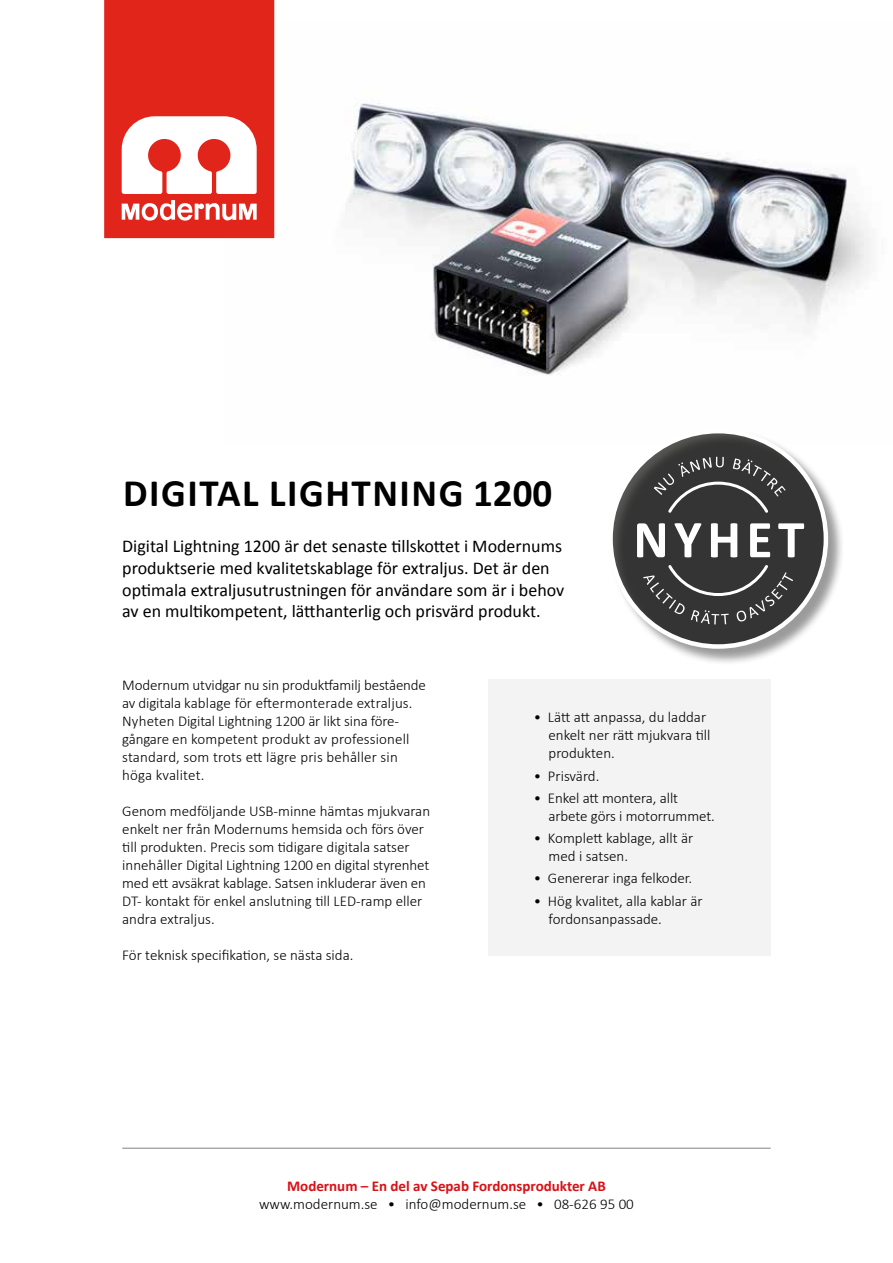
<style>
.page{position:relative;width:893px;height:1263px;background:#fff}
.page>*{position:absolute;margin:0;border:0;box-sizing:border-box;transform-origin:0 0}
.t1{font:700 39px "Calibri";letter-spacing:.04em;color:#000}
.t2{font:18px/21.6px "Calibri";color:#000}
.t3{font:300 15px/18px "Calibri";color:#000}
.t4{font:700 15px "Calibri";color:#d91016}
</style>
<div class="page">
<img style="left:224px;top:22px;width:647px;height:353px">
<div style="left:488px;top:679px;width:283px;height:276px;background:#f3f3f3"></div>
<svg style="left:104px;top:0;width:170px;height:238px"></svg>
<hr style="left:122px;top:1148px;width:649px;height:1px;background:#000">
<div style="left:609px;top:430px;width:236px;height:236px;background:#000;opacity:.4"></div>
<svg style="left:609px;top:430px;width:219px;height:219px"></svg>
<svg style="left:637px;top:523px;width:28px;height:34px"></svg>
<svg style="left:674px;top:523px;width:27px;height:34px"></svg>
<svg style="left:711px;top:523px;width:26px;height:34px"></svg>
<svg style="left:750px;top:523px;width:20px;height:34px"></svg>
<svg style="left:778px;top:523px;width:26px;height:34px"></svg>
<svg style="left:654px;top:457px;width:131px;height:56px;background:#494949"></svg>
<svg style="left:643px;top:565px;width:150px;height:59px;background:#494949"></svg>
<h1 class="t1" style="left:123px;top:468px;width:431px">DIGITAL LIGHTNING 1200</h1>
<p class="t2" style="left:122px;top:536px;width:444px">Digital Lightning 1200 är det senaste tillskottet i Modernums produktserie med kvalitetskablage för extraljus. Det är den optimala extraljusutrustningen för användare som är i behov av en multikompetent, lätthanterlig och prisvärd produkt.</p>
<p class="t3" style="left:122px;top:676px;width:305px">Modernum utvidgar nu sin produktfamilj bestående av digitala kablage för eftermonterade extraljus.<br>Nyheten Digital Lightning 1200 är likt sina före&shy;gångare en kompetent produkt av professionell standard, som trots ett lägre pris behåller sin höga kvalitet.</p>
<p class="t3" style="left:122px;top:802px;width:309px">Genom medföljande USB-minne hämtas mjukvaran enkelt ner från Modernums hemsida och förs över till produkten. Precis som tidigare digitala satser innehåller Digital Lightning 1200 en digital styrenhet med ett avsäkrat kablage. Satsen inkluderar även en DT- kontakt för enkel anslutning till LED-ramp eller andra extraljus.</p>
<p class="t3" style="left:122px;top:946px;width:233px">För teknisk specifikation, se nästa sida.</p>
<p class="t3" style="left:549px;top:708px;width:163px;text-indent:-15px">• Lätt att anpassa, du laddar enkelt ner rätt mjukvara till produkten.</p>
<p class="t3" style="left:534px;top:766px;width:67px">• Prisvärd.</p>
<p class="t3" style="left:549px;top:788px;width:168px;text-indent:-15px">• Enkel att montera, allt arbete görs i motorrummet.</p>
<p class="t3" style="left:549px;top:828px;width:146px;text-indent:-15px">• Komplett kablage, allt är med i satsen.</p>
<p class="t3" style="left:534px;top:869px;width:160px">• Genererar inga felkoder.</p>
<p class="t3" style="left:549px;top:891px;width:156px;text-indent:-15px">• Hög kvalitet, alla kablar är fordonsanpassade.</p>
<p class="t4" style="left:287px;top:1176px;width:320px">Modernum – En del av Sepab Fordonsprodukter AB</p>
<p class="t3" style="left:259px;top:1194px;width:376px">www.modernum.se • info@modernum.se • 08-626 95 00</p>
</div>
